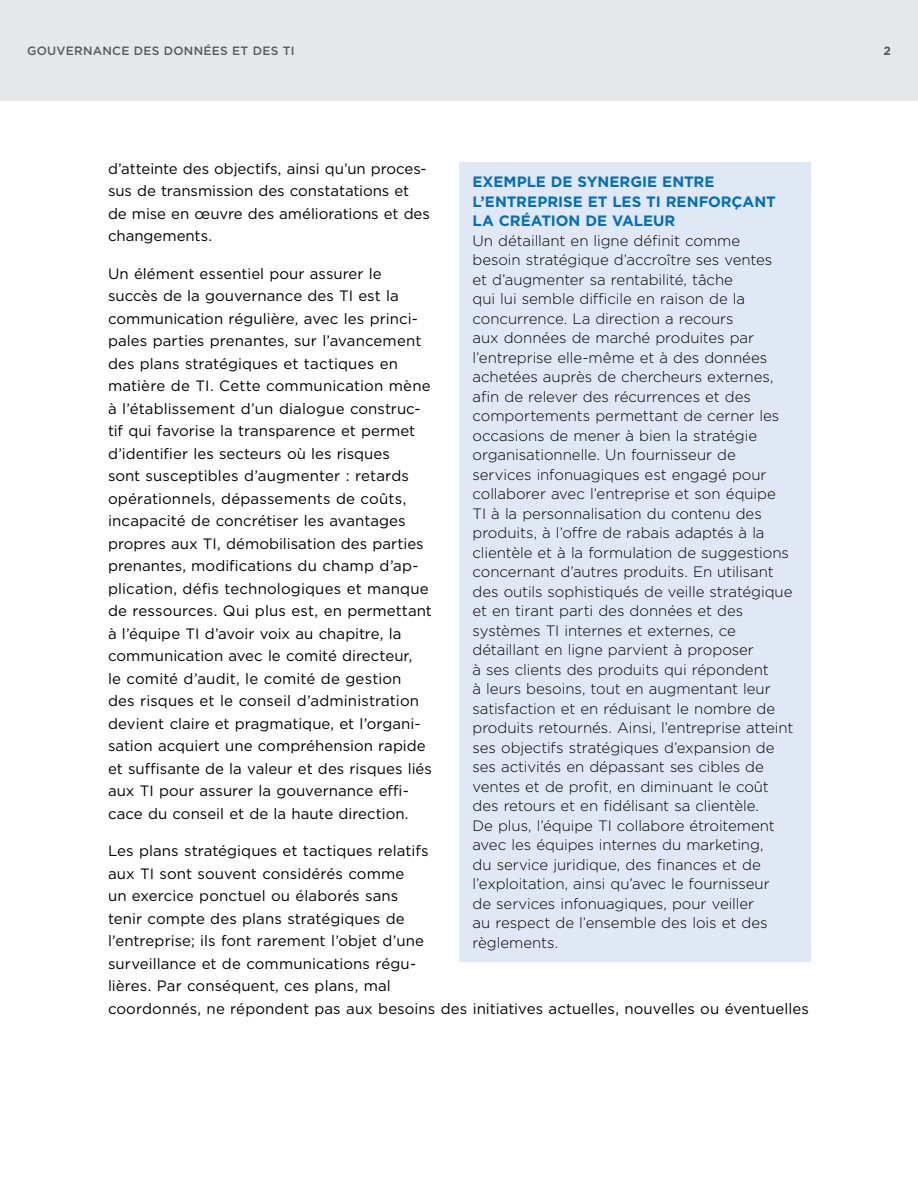
<style>
.page{position:relative;width:918px;height:1188px;background:#fff}
.page>*{position:absolute;margin:0;border:0;box-sizing:border-box;transform-origin:0 0}
.t1{font:15px/22.5px "Gotham";letter-spacing:.005em;color:#000}
.t2{font:300 15px/19.5px "Gotham";letter-spacing:-.005em;color:#000}
.t3{font:700 15px/19.5px "Gotham";color:#006fba}
.t4{font:500 12px "Gotham";letter-spacing:.025em;color:#58595b}
.t5{font:700 12px "Gotham";color:#58595b}
</style>
<div class="page">
<div style="left:0;top:0;width:918px;height:101px;background:#e6e7e8"></div>
<div style="left:459px;top:162px;width:352px;height:800px;background:#e1e8f5"></div>
<p class="t4" style="left:27px;top:43px;width:269px">GOUVERNANCE DES DONNÉES ET DES TI</p>
<p class="t5" style="left:884px;top:43px;width:9px">2</p>
<p class="t1" style="left:108px;top:157px;width:323px">d’atteinte des objectifs, ainsi qu’un proces&shy;sus de transmission des constatations et de mise en œuvre des améliorations et des changements.</p>
<p class="t1" style="left:108px;top:262px;width:325px">Un élément essentiel pour assurer le succès de la gouvernance des TI est la communication régulière, avec les princi&shy;pales parties prenantes, sur l’avancement des plans stratégiques et tactiques en matière de TI. Cette communication mène à l’établissement d’un dialogue construc&shy;tif qui favorise la transparence et permet d’identifier les secteurs où les risques<br>sont susceptibles d’augmenter : retards opérationnels, dépassements de coûts, incapacité de concrétiser les avantages propres aux TI, démobilisation des parties prenantes, modifications du champ d’ap&shy;plication, défis technologiques et manque de ressources. Qui plus est, en permettant à l’équipe TI d’avoir voix au chapitre, la communication avec le comité directeur,<br>le comité d’audit, le comité de gestion des risques et le conseil d’administration devient claire et pragmatique, et l’organi&shy;sation acquiert une compréhension rapide et suffisante de la valeur et des risques liés aux TI pour assurer la gouvernance effi&shy;cace du conseil et de la haute direction.</p>
<p class="t1" style="left:108px;top:840px;width:702px">Les plans stratégiques et tactiques relatifs<br>aux TI sont souvent considérés comme<br>un exercice ponctuel ou élaborés sans<br>tenir compte des plans stratégiques de<br>l’entreprise; ils font rarement l’objet d’une<br>surveillance et de communications régu-<br>lières. Par conséquent, ces plans, mal<br>coordonnés, ne répondent pas aux besoins des initiatives actuelles, nouvelles ou éventuelles</p>
<h3 class="t3" style="left:472px;top:172px;width:305px">EXEMPLE DE SYNERGIE ENTRE<br>L’ENTREPRISE ET LES TI RENFORÇANT<br>LA CRÉATION DE VALEUR</h3>
<p class="t2" style="left:472px;top:231px;width:322px">Un détaillant en ligne définit comme<br>besoin stratégique d’accroître ses ventes<br>et d’augmenter sa rentabilité, tâche<br>qui lui semble difficile en raison de la concurrence. La direction a recours<br>aux données de marché produites par l’entreprise elle-même et à des données achetées auprès de chercheurs externes, afin de relever des récurrences et des comportements permettant de cerner les occasions de mener à bien la stratégie organisationnelle. Un fournisseur de services infonuagiques est engagé pour collaborer avec l’entreprise et son équipe<br>TI à la personnalisation du contenu des produits, à l’offre de rabais adaptés à la clientèle et à la formulation de suggestions concernant d’autres produits. En utilisant des outils sophistiqués de veille stratégique et en tirant parti des données et des systèmes TI internes et externes, ce détaillant en ligne parvient à proposer<br>à ses clients des produits qui répondent<br>à leurs besoins, tout en augmentant leur satisfaction et en réduisant le nombre de produits retournés. Ainsi, l’entreprise atteint ses objectifs stratégiques d’expansion de ses activités en dépassant ses cibles de ventes et de profit, en diminuant le coût des retours et en fidélisant sa clientèle.<br>De plus, l’équipe TI collabore étroitement avec les équipes internes du marketing,<br>du service juridique, des finances et de l’exploitation, ainsi qu’avec le fournisseur<br>de services infonuagiques, pour veiller<br>au respect de l’ensemble des lois et des règlements.</p>
</div>
